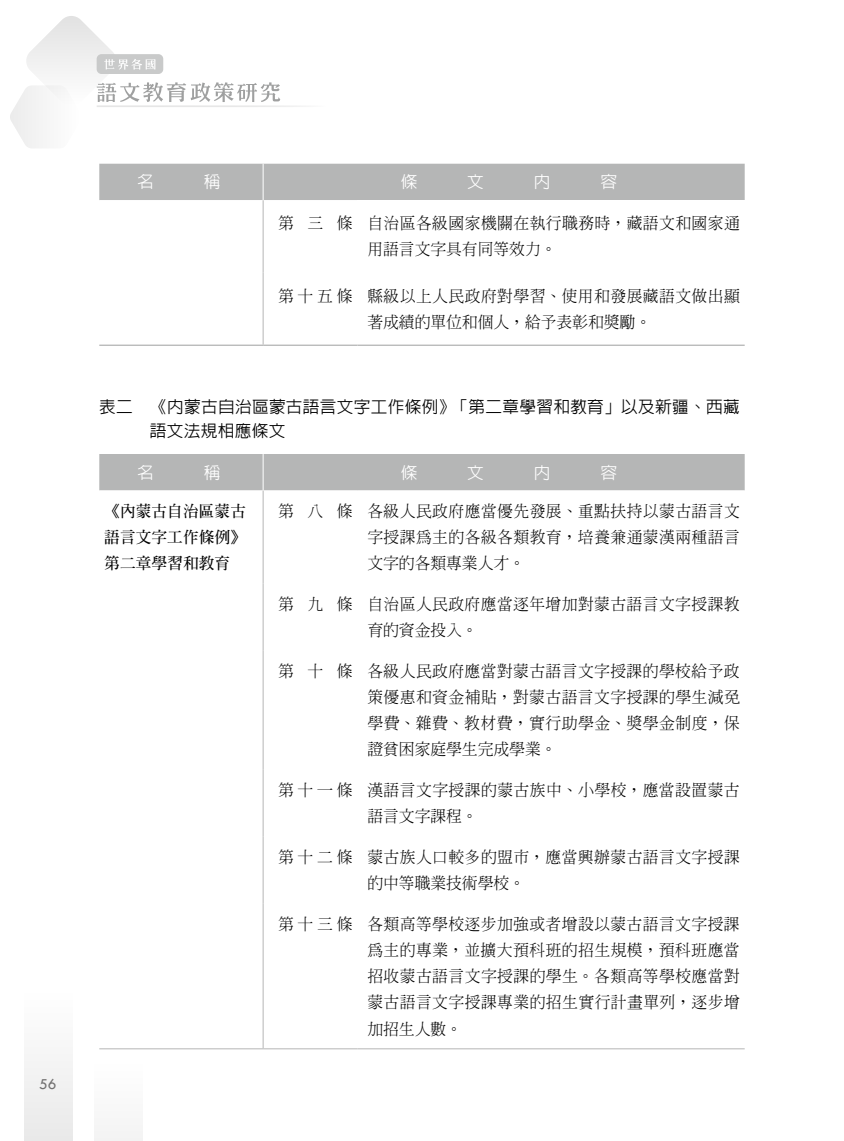
<style>
.page{position:relative;width:844px;height:1141px;background:#fff}
.page>*{position:absolute;margin:0;border:0;box-sizing:border-box;transform-origin:0 0}
.t1{font:500 16.62px/24.5px "AR Hei B5";letter-spacing:.02em;color:#000}
.t2{font:300 15.75px/26.2px "AR Ming B5";letter-spacing:.03em;color:#000}
.t3{font:700 15.75px/26.2px "AR Ming B5";color:#000;text-align:justify}
.t4{font:15.75px "Tw Cen";color:#727171}
</style>
<div class="page">
<svg style="left:10px;top:16px;width:270px;height:132px"></svg>
<div style="left:24px;top:988px;width:48px;height:153px;background:#f4f4f4"></div>
<div style="left:94px;top:1059px;width:49px;height:82px;background:#f9f9f9"></div>
<hr style="left:97px;top:105px;width:229px;height:2px;background:#000">
<svg style="left:99px;top:164px;width:645px;height:181px"></svg>
<div style="left:357px;top:200px;width:387px;height:72px;background:#fff"></div>
<div style="left:357px;top:272px;width:387px;height:73px;background:#fff"></div>
<hr style="left:262px;top:200px;width:1px;height:72px;background:#b5b6b6">
<hr style="left:262px;top:272px;width:1px;height:73px;background:#b5b6b6">
<hr style="left:262px;top:164px;width:1px;height:36px;background:#fff">
<hr style="left:99px;top:345px;width:164px;height:1px;background:#b5b6b6">
<hr style="left:263px;top:345px;width:94px;height:1px;background:#b5b6b6">
<hr style="left:357px;top:345px;width:387px;height:1px;background:#b5b6b6">
<div style="left:99px;top:454px;width:645px;height:36px;background:#b5b6b6"></div>
<svg style="left:357px;top:490px;width:387px;height:1px"></svg>
<hr style="left:262px;top:490px;width:1px;height:94px;background:#b5b6b6">
<hr style="left:262px;top:584px;width:1px;height:66px;background:#b5b6b6">
<hr style="left:262px;top:650px;width:1px;height:120px;background:#b5b6b6">
<hr style="left:262px;top:770px;width:1px;height:66px;background:#b5b6b6">
<hr style="left:262px;top:836px;width:1px;height:67px;background:#b5b6b6">
<hr style="left:262px;top:903px;width:1px;height:145px;background:#b5b6b6">
<hr style="left:262px;top:454px;width:1px;height:36px;background:#fff">
<hr style="left:99px;top:1048px;width:164px;height:1px;background:#b5b6b6">
<hr style="left:263px;top:1048px;width:94px;height:1px;background:#b5b6b6">
<hr style="left:357px;top:1048px;width:387px;height:1px;background:#b5b6b6">
<p class="t4" style="left:39px;top:1075px;width:19px">56</p>
<p class="t2" style="left:367px;top:210px;width:374px;text-indent:-89px">第 三 條 自治區各級國家機關在執行職務時，藏語文和國家通用語言文字具有同等效力。</p>
<p class="t2" style="left:278px;top:283px;width:463px;text-align:center">第十五條 縣級以上人民政府對學習、使用和發展藏語文做出顯著成績的單位和個人，給予表彰和獎勵。</p>
<p class="t1" style="left:150px;top:394px;width:591px;text-indent:-51px">表二　《內蒙古自治區蒙古語言文字工作條例》「第二章學習和教育」以及新疆、西藏語文法規相應條文</p>
<p class="t3" style="left:104px;top:498px;width:143px">《內蒙古自治區蒙古語言文字工作條例》第二章學習和教育</p>
<p class="t2" style="left:367px;top:498px;width:374px;text-align:justify;text-indent:-89px">第 八 條 各級人民政府應當優先發展、重點扶持以蒙古語言文字授課為主的各級各類教育，培養兼通蒙漢兩種語言文字的各類專業人才。</p>
<p class="t2" style="left:367px;top:591px;width:373px;text-indent:-89px">第 九 條 自治區人民政府應當逐年增加對蒙古語言文字授課教育的資金投入。</p>
<p class="t2" style="left:367px;top:658px;width:374px;text-align:justify;text-indent:-89px">第 十 條 各級人民政府應當對蒙古語言文字授課的學校給予政策優惠和資金補貼，對蒙古語言文字授課的學生減免學費、雜費、教材費，實行助學金、獎學金制度，保證貧困家庭學生完成學業。</p>
<p class="t2" style="left:367px;top:777px;width:374px;text-indent:-89px">第十一條 漢語言文字授課的蒙古族中、小學校，應當設置蒙古語言文字課程。</p>
<p class="t2" style="left:367px;top:844px;width:374px;text-indent:-89px">第十二條 蒙古族人口較多的盟市，應當興辦蒙古語言文字授課的中等職業技術學校。</p>
<p class="t2" style="left:367px;top:910px;width:374px;text-align:justify;text-indent:-89px">第十三條 各類高等學校逐步加強或者增設以蒙古語言文字授課為主的專業，並擴大預科班的招生規模，預科班應當招收蒙古語言文字授課的學生。各類高等學校應當對蒙古語言文字授課專業的招生實行計畫單列，逐步增加招生人數。</p>
</div>
